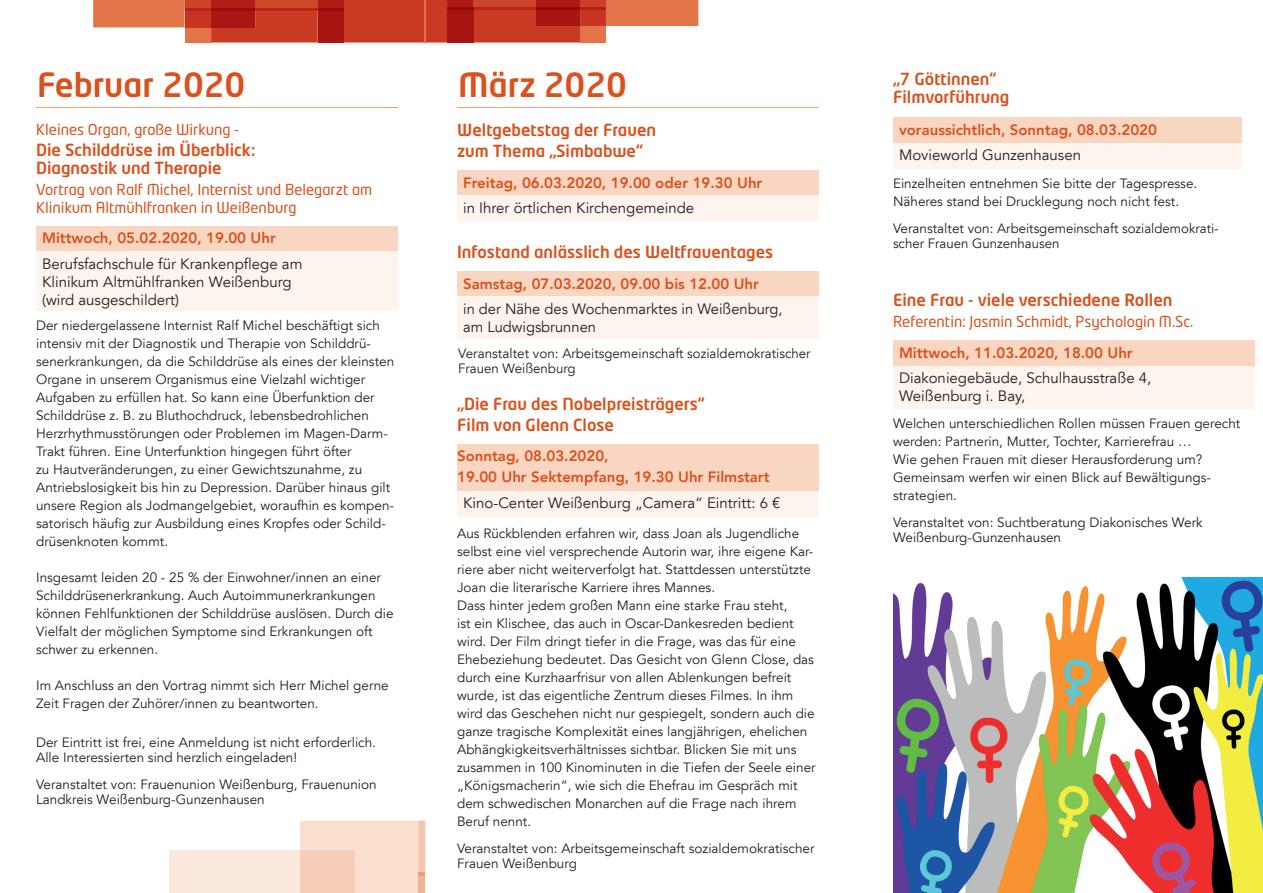
<style>
.page{position:relative;width:1263px;height:893px;background:#fff}
.page>*{position:absolute;margin:0;border:0;box-sizing:border-box;transform-origin:0 0}
.t1{font:500 33px "Neo Tech Std";color:#da511d}
.t2{font:500 16.5px/21px "Neo Tech Std";color:#da511d}
.t3{font:15px/18px "Avenir LT";color:#231f20}
.t4{font:800 15px/21px "Avenir LT";color:#da511d}
.t5{font:15px/18px "Neo Tech Std";color:#da511d}
.t6{font:13.5px/18px "Avenir LT";color:#231f20}
</style>
<div class="page">
<svg style="left:93px;top:0;width:605px;height:43px;background:#d25e47"></svg>
<div style="left:318px;top:11px;width:25px;height:32px;background:#a81513"></div>
<div style="left:185px;top:11px;width:26px;height:16px;background:#c73421"></div>
<div style="left:211px;top:11px;width:44px;height:16px;background:#aa1614"></div>
<hr style="left:255px;top:8px;width:63px;height:3px;background:#be221b">
<hr style="left:318px;top:8px;width:25px;height:3px;background:#9c0b0d">
<hr style="left:185px;top:8px;width:26px;height:3px;background:#bc1f1a">
<hr style="left:211px;top:8px;width:44px;height:3px;background:#9d0b0e">
<div style="left:300px;top:821px;width:125px;height:72px;background:#fadece"></div>
<div style="left:169px;top:850px;width:131px;height:43px;background:#fbe8dc"></div>
<div style="left:300px;top:850px;width:55px;height:43px;background:#f6cdb7"></div>
<div style="left:457px;top:170px;width:362px;height:26px;background:#f8d6c1"></div>
<div style="left:457px;top:196px;width:362px;height:25px;background:#fdf4ee"></div>
<div style="left:457px;top:271px;width:362px;height:26px;background:#f8d6c1"></div>
<div style="left:457px;top:297px;width:362px;height:42px;background:#fdf4ee"></div>
<hr style="left:457px;top:107px;width:362px;height:1px;background:#eda079">
<div style="left:457px;top:444px;width:362px;height:47px;background:#f8d6c1"></div>
<div style="left:457px;top:491px;width:362px;height:25px;background:#fdf4ee"></div>
<div style="left:893px;top:118px;width:349px;height:25px;background:#f8d6c1"></div>
<div style="left:893px;top:143px;width:349px;height:26px;background:#fdf4ee"></div>
<hr style="left:36px;top:107px;width:362px;height:1px;background:#eda079">
<div style="left:36px;top:226px;width:362px;height:26px;background:#f8d6c1"></div>
<div style="left:36px;top:252px;width:362px;height:59px;background:#fdf4ee"></div>
<div style="left:893px;top:341px;width:361px;height:25px;background:#f8d6c1"></div>
<div style="left:893px;top:366px;width:361px;height:43px;background:#fdf4ee"></div>
<img style="left:893px;top:578px;width:370px;height:315px">
<h1 class="t1" style="left:37px;top:64px;width:210px">Februar 2020</h1>
<p class="t5" style="left:36px;top:120px;width:205px">Kleines Organ, große Wirkung -</p>
<p class="t2" style="left:36px;top:140px;width:221px;line-height:18px">Die Schilddrüse im Überblick:<br>Diagnostik und Therapie</p>
<p class="t5" style="left:36px;top:180px;width:338px">Vortrag von Ralf Michel, Internist und Belegarzt am<br>Klinikum Altmühlfranken in Weißenburg</p>
<p class="t4" style="left:42px;top:228px;width:235px">Mittwoch, 05.02.2020, 19.00 Uhr</p>
<p class="t3" style="left:42px;top:255px;width:262px">Berufsfachschule für Krankenpflege am<br>Klinikum Altmühlfranken Weißenburg (wird ausgeschildert)</p>
<p class="t6" style="left:36px;top:317px;width:360px">Der niedergelassene Internist Ralf Michel beschäftigt sich intensiv mit der Diagnostik und Therapie von Schilddrü&shy;senerkrankungen, da die Schilddrüse als eines der kleinsten Organe in unserem Organismus eine Vielzahl wichtiger Aufgaben zu erfüllen hat. So kann eine Überfunktion der Schilddrüse z. B. zu Bluthochdruck, lebensbedrohlichen Herzrhythmusstörungen oder Problemen im Magen-Darm-Trakt führen. Eine Unterfunktion hingegen führt öfter<br>zu Hautveränderungen, zu einer Gewichtszunahme, zu Antriebslosigkeit bis hin zu Depression. Darüber hinaus gilt unsere Region als Jodmangelgebiet, woraufhin es kompen&shy;satorisch häufig zur Ausbildung eines Kropfes oder Schild&shy;drüsenknoten kommt.</p>
<p class="t6" style="left:36px;top:569px;width:359px">Insgesamt leiden 20 - 25 % der Einwohner/innen an einer Schilddrüsenerkrankung. Auch Autoimmunerkrankungen können Fehlfunktionen der Schilddrüse auslösen. Durch die Vielfalt der möglichen Symptome sind Erkrankungen oft schwer zu erkennen.</p>
<p class="t6" style="left:36px;top:677px;width:354px">Im Anschluss an den Vortrag nimmt sich Herr Michel gerne<br>Zeit Fragen der Zuhörer/innen zu beantworten.</p>
<p class="t6" style="left:36px;top:735px;width:341px;line-height:15px">Der Eintritt ist frei, eine Anmeldung ist nicht erforderlich.<br>Alle Interessierten sind herzlich eingeladen!</p>
<p class="t6" style="left:36px;top:777px;width:342px;line-height:15px">Veranstaltet von: Frauenunion Weißenburg, Frauenunion<br>Landkreis Weißenburg-Gunzenhausen</p>
<h1 class="t1" style="left:458px;top:64px;width:170px">März 2020</h1>
<p class="t2" style="left:457px;top:119px;width:201px">Weltgebetstag der Frauen zum Thema „Simbabwe“</p>
<p class="t4" style="left:463px;top:172px;width:301px">Freitag, 06.03.2020, 19.00 oder 19.30 Uhr</p>
<p class="t3" style="left:463px;top:199px;width:233px">in Ihrer örtlichen Kirchengemeinde</p>
<p class="t2" style="left:457px;top:241px;width:318px">Infostand anlässlich des Weltfrauentages</p>
<p class="t4" style="left:463px;top:273px;width:297px">Samstag, 07.03.2020, 09.00 bis 12.00 Uhr</p>
<p class="t3" style="left:463px;top:300px;width:321px">in der Nähe des Wochenmarktes in Weißenburg, am Ludwigsbrunnen</p>
<p class="t6" style="left:458px;top:346px;width:354px;line-height:15px">Veranstaltet von: Arbeitsgemeinschaft sozialdemokratischer<br>Frauen Weißenburg</p>
<p class="t2" style="left:457px;top:393px;width:249px">„Die Frau des Nobelpreisträgers“<br>Film von Glenn Close</p>
<p class="t4" style="left:457px;top:446px;width:314px">Sonntag, 08.03.2020,<br>19.00 Uhr Sektempfang, 19.30 Uhr Filmstart</p>
<p class="t3" style="left:463px;top:494px;width:319px">Kino-Center Weißenburg „Camera“ Eintritt: 6 €</p>
<p class="t6" style="left:457px;top:524px;width:360px">Aus Rückblenden erfahren wir, dass Joan als Jugendliche selbst eine viel versprechende Autorin war, ihre eigene Kar&shy;riere aber nicht weiterverfolgt hat. Stattdessen unterstützte Joan die literarische Karriere ihres Mannes.<br>Dass hinter jedem großen Mann eine starke Frau steht,<br>ist ein Klischee, das auch in Oscar-Dankesreden bedient wird. Der Film dringt tiefer in die Frage, was das für eine Ehebeziehung bedeutet. Das Gesicht von Glenn Close, das durch eine Kurzhaarfrisur von allen Ablenkungen befreit wurde, ist das eigentliche Zentrum dieses Filmes. In ihm wird das Geschehen nicht nur gespiegelt, sondern auch die ganze tragische Komplexität eines langjährigen, ehelichen Abhängkigkeitsverhältnisses sichtbar. Blicken Sie mit uns zusammen in 100 Kinominuten in die Tiefen der Seele einer „Königsmacherin“, wie sich die Ehefrau im Gespräch mit dem schwedischen Monarchen auf die Frage nach ihrem Beruf nennt.</p>
<p class="t6" style="left:457px;top:841px;width:359px;line-height:15px">Veranstaltet von: Arbeitsgemeinschaft sozialdemokratischer<br>Frauen Weißenburg</p>
<p class="t2" style="left:893px;top:69px;width:118px;line-height:18px">„7 Göttinnen“<br>Filmvorführung</p>
<p class="t4" style="left:899px;top:119px;width:259px">voraussichtlich, Sonntag, 08.03.2020</p>
<p class="t3" style="left:899px;top:147px;width:184px">Movieworld Gunzenhausen</p>
<p class="t6" style="left:893px;top:175px;width:306px">Einzelheiten entnehmen Sie bitte der Tagespresse.<br>Näheres stand bei Drucklegung noch nicht fest.</p>
<p class="t6" style="left:893px;top:221px;width:327px;line-height:15px">Veranstaltet von: Arbeitsgemeinschaft sozialdemokrati&shy;scher Frauen Gunzenhausen</p>
<p class="t2" style="left:893px;top:289px;width:281px">Eine Frau - viele verschiedene Rollen</p>
<p class="t5" style="left:893px;top:312px;width:302px">Referentin: Jasmin Schmidt, Psychologin M.Sc.</p>
<p class="t4" style="left:899px;top:342px;width:235px">Mittwoch, 11.03.2020, 18.00 Uhr</p>
<p class="t3" style="left:899px;top:370px;width:254px">Diakoniegebäude, Schulhausstraße 4,<br>Weißenburg i. Bay,</p>
<p class="t6" style="left:893px;top:415px;width:349px">Welchen unterschiedlichen Rollen müssen Frauen gerecht werden: Partnerin, Mutter, Tochter, Karrierefrau …<br>Wie gehen Frauen mit dieser Herausforderung um?<br>Gemeinsam werfen wir einen Blick auf Bewältigungs&shy;strategien.</p>
<p class="t6" style="left:893px;top:515px;width:311px;line-height:15px">Veranstaltet von: Suchtberatung Diakonisches Werk<br>Weißenburg-Gunzenhausen</p>
</div>
